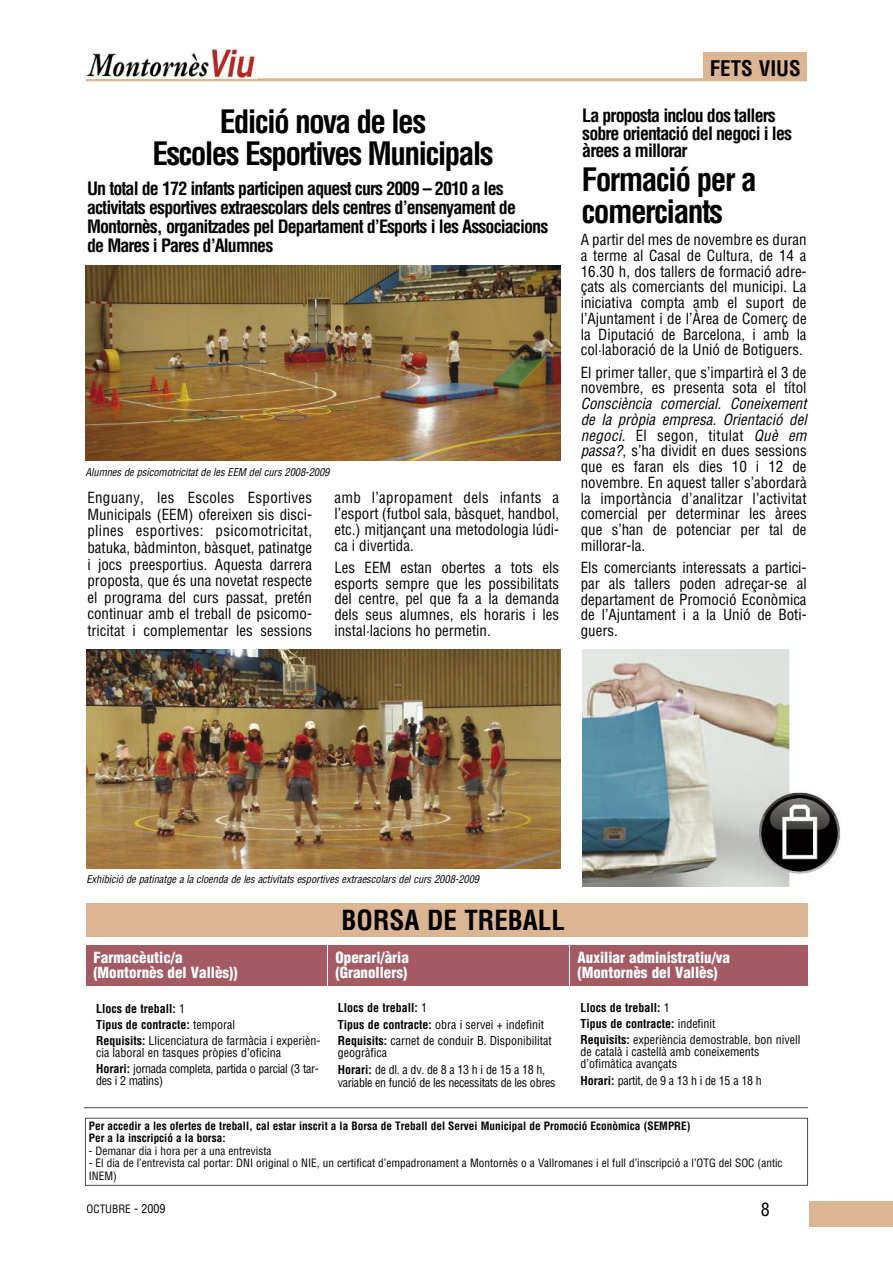
<style>
.page{position:relative;width:893px;height:1263px;background:#fff}
.page>*{position:absolute;margin:0;border:0;box-sizing:border-box;transform-origin:0 0}
.t1{font:700 condensed 31.5px/31.5px "Helvetica";letter-spacing:-.055em;color:#000}
.t2{font:700 condensed 27px "Helvetica";color:#000}
.t3{font:700 condensed 21px "Helvetica";color:#000}
.t4{font:700 condensed 18px/19px "Helvetica";letter-spacing:-.05em;color:#000}
.t5{font:condensed 18px "Helvetica";color:#000}
.t6{font:condensed 15px/15.8px "Helvetica";color:#000;text-align:justify}
.t7{font:900 condensed 15px/15px "Helvetica";color:#fff}
.t8{font:condensed 12px/16.6px "Helvetica";color:#000}
.t9{font:700 condensed 12px/16.2px "Helvetica";color:#000}
.t10{font:condensed 12px "Helvetica";letter-spacing:-.025em;color:#000}
.t11{font:condensed 11.25px/12.5px "Helvetica";color:#000}
.t12{font:700 condensed 11.25px/12.5px "Helvetica";color:#000}
.t13{font:italic condensed 10.5px "Helvetica";letter-spacing:-.005em;color:#000}
.s1{font-style:italic}
.s2{font-weight:700}
.s3{font-weight:400}
.s4{font-size:12px}
</style>
<div class="page">
<hr style="left:86px;top:78px;width:721px;height:3px;background:#dcb593">
<img style="left:86px;top:50px;width:170px;height:29px">
<div style="left:809px;top:1201px;width:84px;height:25px;background:#dcb593"></div>
<div style="left:704px;top:52px;width:103px;height:27px;background:#dcb593"></div>
<img style="left:85px;top:266px;width:475px;height:195px">
<div style="left:85px;top:1118px;width:723px;height:68px;border:1px solid #4d4d4d"></div>
<div style="left:86px;top:903px;width:721px;height:33px;background:#dcb593"></div>
<hr style="left:84px;top:1107px;width:724px;height:1px;background:#4d4d4d">
<div style="left:86px;top:945px;width:241px;height:41px;background:#a45a62"></div>
<div style="left:328px;top:945px;width:241px;height:41px;background:#a45a62"></div>
<div style="left:570px;top:945px;width:238px;height:41px;background:#a45a62"></div>
<img style="left:583px;top:650px;width:258px;height:236px">
<img style="left:86px;top:650px;width:474px;height:218px">
<h1 class="t1" style="left:152px;top:107px;width:343px;text-align:center">Edició nova de les<br>Escoles Esportives Municipals</h1>
<p class="t4" style="left:87px;top:179px;width:463px">Un total de 172 infants participen aquest curs 2009 – 2010 a les activitats esportives extraescolars dels centres d’ensenyament de Montornès, organitzades pel Departament d’Esports i les Associacions de Mares i Pares d’Alumnes</p>
<p class="t13" style="left:85px;top:466px;width:246px">Alumnes de psicomotricitat de les EEM del curs 2008-2009</p>
<p class="t6" style="left:87px;top:490px;width:226px;line-height:16.6px">Enguany, les Escoles Esportives Municipals (EEM) ofereixen sis disci&shy;plines esportives: psicomotricitat, batuka, bàdminton, bàsquet, patinatge i jocs preesportius. Aquesta darrera proposta, que és una novetat respecte el programa del curs passat, pretén continuar amb el treball de psicomo&shy;tricitat i complementar les sessions</p>
<p class="t6" style="left:334px;top:490px;width:226px">amb l’apropament dels infants a l’esport (futbol sala, bàsquet, handbol, etc.) mitjançant una metodologia lúdi&shy;ca i divertida.</p>
<p class="t6" style="left:334px;top:560px;width:226px">Les EEM estan obertes a tots els esports sempre que les possibilitats del centre, pel que fa a la demanda dels seus alumnes, els horaris i les instal·lacions ho permetin.</p>
<h3 class="t3" style="left:710px;top:56px;width:92px">FETS VIUS</h3>
<p class="t4" style="left:582px;top:107px;width:211px;line-height:17.7px">La proposta inclou dos tallers sobre orientació del negoci i les àrees a millorar</p>
<h1 class="t1" style="left:581px;top:165px;width:177px">Formació per a comerciants</h1>
<p class="t6" style="left:581px;top:232px;width:227px">A partir del mes de novembre es duran a terme al Casal de Cultura, de 14 a 16.30 h, dos tallers de formació adre&shy;çats als comerciants del municipi. La iniciativa compta amb el suport de l’Ajuntament i de l’Àrea de Comerç de la Diputació de Barcelona, i amb la col·laboració de la Unió de Botiguers.</p>
<p class="t6" style="left:581px;top:364px;width:227px">El primer taller, que s’impartirà el 3 de novembre, es presenta sota el títol</p>
<p class="t6" style="left:581px;top:396px;width:227px"><span class="s1">Consciència comercial. Coneixement de la pròpia empresa. Orientació del negoci</span>. El segon, titulat <span class="s1">Què em passa?</span>, s’ha dividit en dues sessions que es faran els dies 10 i 12 de novembre. En aquest taller s’abordarà la importància d’analitzar l’activitat comercial per determinar les àrees que s’han de potenciar per tal de millorar-la.</p>
<p class="t6" style="left:581px;top:560px;width:227px">Els comerciants interessats a partici&shy;par als tallers poden adreçar-se al departament de Promoció Econòmica de l’Ajuntament i a la Unió de Boti&shy;guers.</p>
<p class="t13" style="left:86px;top:873px;width:394px">Exhibició de patinatge a la cloenda de les activitats esportives extraescolars del curs 2008-2009</p>
<h2 class="t2" style="left:342px;top:905px;width:225px">BORSA DE TREBALL</h2>
<p class="t7" style="left:93px;top:950px;width:146px">Farmacèutic/a (Montornès del Vallès))</p>
<p class="t7" style="left:335px;top:950px;width:75px">Operari/ària (Granollers)</p>
<p class="t8" style="left:338px;top:1000px;width:216px"><span class="s2">Llocs de treball:</span> 1<br><span class="s2">Tipus de contracte:</span> obra i servei + indefinit<br><span class="s2">Requisits:</span> carnet de conduir B. Disponibilitat</p>
<p class="t8" style="left:338px;top:1045px;width:209px">geogràfica<br><span class="s2">Horari:</span> de dl. a dv. de 8 a 13 h i de 15 a 18 h,</p>
<p class="t10" style="left:338px;top:1076px;width:219px">variable en funció de les necessitats de les obres</p>
<p class="t9" style="left:96px;top:1000px;width:226px">Llocs de treball: <span class="s3">1<br></span>Tipus de contracte: <span class="s3">temporal<br></span>Requisits: <span class="s3">Llicenciatura de farmàcia i experièn-</span></p>
<p class="t8" style="left:96px;top:1045px;width:224px;line-height:16.2px">cia laboral en tasques pròpies d’oficina<br><span class="s2">Horari:</span> jornada completa, partida o parcial (3 tar-</p>
<p class="t10" style="left:96px;top:1074px;width:69px">des i 2 matins)</p>
<p class="t7" style="left:578px;top:950px;width:154px">Auxiliar administratiu/va (Montornès del Vallès)</p>
<p class="t9" style="left:580px;top:1000px;width:222px">Llocs de treball: <span class="s3">1<br></span>Tipus de contracte: <span class="s3">indefinit<br></span>Requisits: <span class="s3">experiència demostrable, bon nivell</span></p>
<p class="t8" style="left:580px;top:1046px;width:181px;line-height:12px">de català i castellà amb coneixements d’ofimàtica avançats</p>
<p class="t10" style="left:580px;top:1073px;width:183px"><span class="s2">Horari:</span> partit, de 9 a 13 h i de 15 a 18 h</p>
<p class="t12" style="left:89px;top:1120px;width:603px">Per accedir a les ofertes de treball, cal estar inscrit a la Borsa de Treball del Servei Municipal de Promoció Econòmica (SEMPRE)<br>Per a la inscripció a la borsa:</p>
<p class="t11" style="left:89px;top:1145px;width:184px">- Demanar dia i hora per a una entrevista</p>
<p class="t11" style="left:89px;top:1157px;width:695px">- El dia de l’entrevista cal portar: DNI original o NIE, un certificat d’empadronament a Montornès o a Vallromanes i el full d’inscripció a l’OTG del SOC (antic<br>INEM)</p>
<p class="t11" style="left:87px;top:1203px;width:80px">OCTUBRE <span class="s4">- 2009</span></p>
<p class="t5" style="left:761px;top:1199px;width:11px">8</p>
</div>
